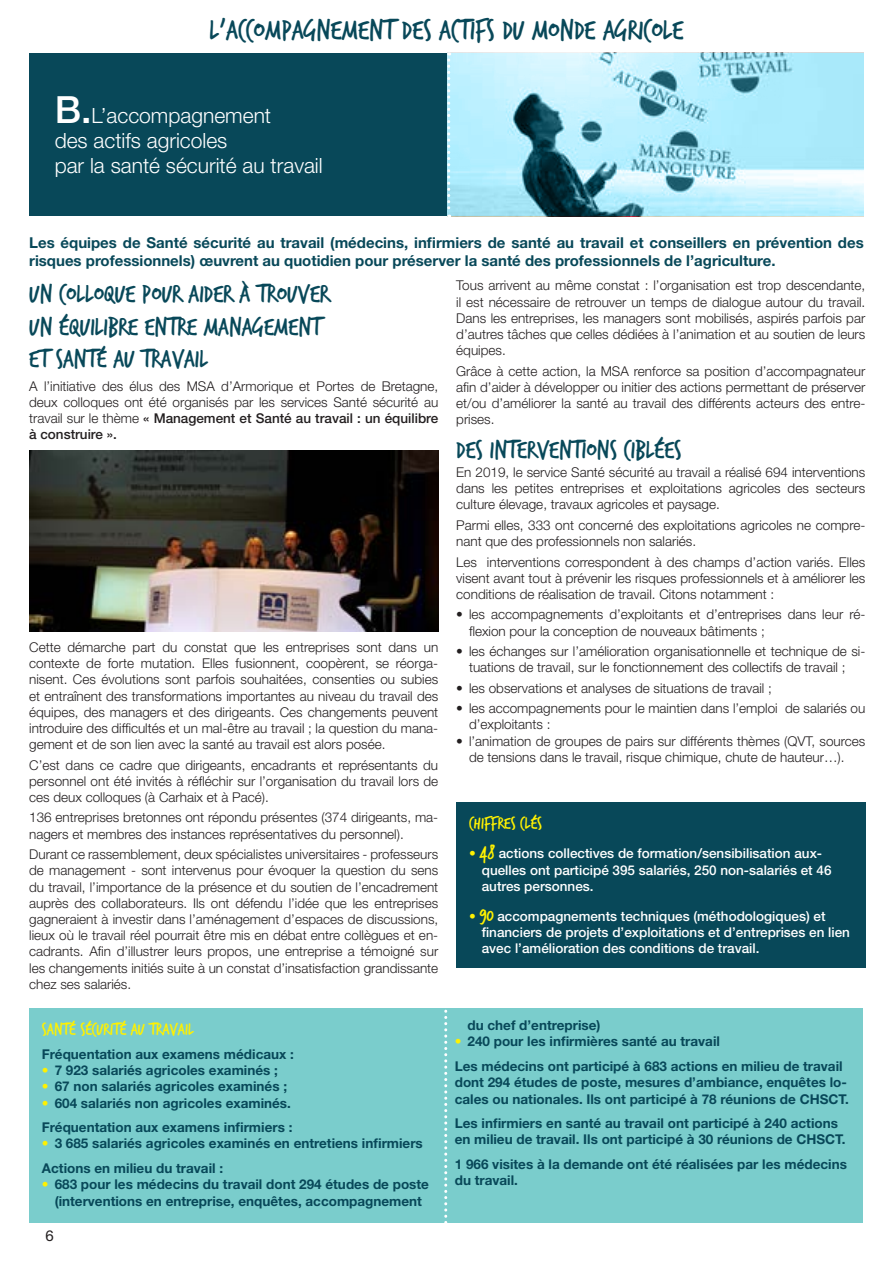
<style>
.page{position:relative;width:893px;height:1263px;background:#fff}
.page>*{position:absolute;margin:0;border:0;box-sizing:border-box;transform-origin:0 0}
.t1{font:30px "Trash Hand";color:#084859}
.t2{font:27px/32.4px "Trash Hand";color:#084859}
.t3{font:300 21px/25.2px "Helvetica Neue LT Std";color:#fff}
.t4{font:18px "Trash Hand";color:#fff101}
.t5{font:700 15px/18px "Helvetica Neue LT Std";color:#084859}
.t6{font:15px "Helvetica Neue LT Std";color:#231f20}
.t7{font:300 13.5px/16.2px "Helvetica Neue LT Std";color:#231f20;text-align:justify}
.t8{font:700 13.5px/16.2px "Helvetica Neue LT Std";color:#084859}
.t9{font:500 13.5px/16.2px "Helvetica Neue LT Std";color:#fff}
.s1{font-weight:500;font-size:37.5px}
.s2{font-weight:500}
.s3{color:#fff101}
.s4{font-weight:700;color:#fff101}
.s5{font-family:"Trash Hand";font-weight:400;font-size:21px;color:#fff101}
</style>
<div class="page">
<div style="left:29px;top:54px;width:835px;height:162px;background:#084859"></div>
<img style="left:450px;top:53px;width:414px;height:163px">
<img style="left:29px;top:450px;width:409px;height:181px">
<div style="left:456px;top:802px;width:409px;height:165px;background:#084859"></div>
<div style="left:29px;top:1008px;width:833px;height:214px;background:#7acdcc"></div>
<svg style="left:447px;top:53px;width:3px;height:164px"></svg>
<svg style="left:444px;top:1009px;width:3px;height:214px"></svg>
<h1 class="t1" style="left:210px;top:16px;width:475px">L’ACCOMPAGNEMENT DES ACTIFS DU MONDE AGRICOLE</h1>
<p class="t3" style="left:55px;top:102px;width:270px"><span class="s1">B.</span>L’accompagnement<br>des actifs agricoles<br>par la santé sécurité au travail</p>
<p class="t5" style="left:29px;top:233px;width:836px">Les équipes de Santé sécurité au travail (médecins, infirmiers de santé au travail et conseillers en prévention des risques professionnels) œuvrent au quotidien pour préserver la santé des professionnels de l’agriculture.</p>
<p class="t2" style="left:29px;top:279px;width:302px">UN COLLOQUE POUR AIDER À TROUVER<br>UN ÉQUILIBRE ENTRE MANAGEMENT<br>ET SANTÉ AU TRAVAIL</p>
<p class="t7" style="left:29px;top:377px;width:411px">A l’initiative des élus des MSA d’Armorique et Portes de Bretagne, deux colloques ont été organisés par les services Santé sécurité au travail sur le thème <span class="s2">« Management et Santé au travail : un équilibre à construire ».</span></p>
<p class="t7" style="left:29px;top:639px;width:411px">Cette démarche part du constat que les entreprises sont dans un contexte de forte mutation. Elles fusionnent, coopèrent, se réorga&shy;nisent. Ces évolutions sont parfois souhaitées, consenties ou subies et entraînent des transformations importantes au niveau du travail des équipes, des managers et des dirigeants. Ces changements peuvent introduire des difficultés et un mal-être au travail ; la question du mana&shy;gement et de son lien avec la santé au travail est alors posée.</p>
<p class="t7" style="left:29px;top:756px;width:411px">C’est dans ce cadre que dirigeants, encadrants et représentants du personnel ont été invités à réfléchir sur l’organisation du travail lors de ces deux colloques (à Carhaix et à Pacé).</p>
<p class="t7" style="left:29px;top:809px;width:411px">136 entreprises bretonnes ont répondu présentes (374 dirigeants, ma&shy;nagers et membres des instances représentatives du personnel).</p>
<p class="t7" style="left:29px;top:846px;width:411px">Durant ce rassemblement, deux spécialistes universitaires - professeurs de management - sont intervenus pour évoquer la question du sens du travail, l’importance de la présence et du soutien de l’encadrement auprès des collaborateurs. Ils ont défendu l’idée que les entreprises gagneraient à investir dans l’aménagement d’espaces de discussions, lieux où le travail réel pourrait être mis en débat entre collègues et en&shy;cadrants. Afin d’illustrer leurs propos, une entreprise a témoigné sur les changements initiés suite à un constat d’insatisfaction grandissante chez ses salariés.</p>
<p class="t4" style="left:42px;top:1020px;width:153px">SANTÉ SÉCURITÉ AU TRAVAIL</p>
<p class="t8" style="left:42px;top:1046px;width:253px">Fréquentation aux examens médicaux :</p>
<p class="t8" style="left:42px;top:1062px;width:237px"><span class="s3">•</span> 7 923 salariés agricoles examinés ;</p>
<p class="t8" style="left:42px;top:1078px;width:247px"><span class="s3">•</span> 67 non salariés agricoles examinés ;</p>
<p class="t8" style="left:42px;top:1094px;width:250px"><span class="s3">•</span> 604 salariés non agricoles examinés.</p>
<p class="t8" style="left:42px;top:1119px;width:252px">Fréquentation aux examens infirmiers :</p>
<p class="t8" style="left:42px;top:1135px;width:382px"><span class="s3">•</span> 3 685 salariés agricoles examinés en entretiens infirmiers</p>
<p class="t8" style="left:42px;top:1160px;width:183px">Actions en milieu du travail :</p>
<p class="t8" style="left:42px;top:1176px;width:389px;text-align:center"><span class="s3">•</span> 683 pour les médecins du travail dont 294 études de poste (interventions en entreprise, enquêtes, accompagnement</p>
<p class="t6" style="left:46px;top:1227px;width:10px">6</p>
<p class="t7" style="left:456px;top:277px;width:411px">Tous arrivent au même constat : l’organisation est trop descendante, il est nécessaire de retrouver un temps de dialogue autour du travail.<br>Dans les entreprises, les managers sont mobilisés, aspirés parfois par d’autres tâches que celles dédiées à l’animation et au soutien de leurs équipes.</p>
<p class="t7" style="left:456px;top:362px;width:411px">Grâce à cette action, la MSA renforce sa position d’accompagnateur afin d’aider à développer ou initier des actions permettant de préserver et/ou d’améliorer la santé au travail des différents acteurs des entre&shy;prises.</p>
<p class="t2" style="left:456px;top:434px;width:227px">DES INTERVENTIONS CIBLÉES</p>
<p class="t7" style="left:456px;top:464px;width:411px">En 2019, le service Santé sécurité au travail a réalisé 694 interventions dans les petites entreprises et exploitations agricoles des secteurs culture élevage, travaux agricoles et paysage.</p>
<p class="t7" style="left:456px;top:517px;width:411px">Parmi elles, 333 ont concerné des exploitations agricoles ne compre&shy;nant que des professionnels non salariés.</p>
<p class="t7" style="left:456px;top:553px;width:411px">Les interventions correspondent à des champs d’action variés. Elles visent avant tout à prévenir les risques professionnels et à améliorer les conditions de réalisation de travail. Citons notamment :</p>
<p class="t7" style="left:469px;top:606px;width:398px;text-indent:-13px">• les accompagnements d’exploitants et d’entreprises dans leur ré&shy;flexion pour la conception de nouveaux bâtiments ;</p>
<p class="t7" style="left:456px;top:643px;width:411px;text-align:center">• les échanges sur l’amélioration organisationnelle et technique de si&shy;tuations de travail, sur le fonctionnement des collectifs de travail ;</p>
<p class="t7" style="left:456px;top:679px;width:317px">• les observations et analyses de situations de travail ;</p>
<p class="t7" style="left:469px;top:700px;width:398px;text-indent:-13px">• les accompagnements pour le maintien dans l’emploi de salariés ou d’exploitants :</p>
<p class="t7" style="left:456px;top:732px;width:411px;text-align:center">• l’animation de groupes de pairs sur différents thèmes (QVT, sources de tensions dans le travail, risque chimique, chute de hauteur…).</p>
<p class="t4" style="left:469px;top:815px;width:75px">CHIFFRES CLÉS</p>
<p class="t9" style="left:482px;top:845px;width:351px;text-indent:-13px"><span class="s4">•</span> <span class="s5">48</span> actions collectives de formation/sensibilisation aux&shy;quelles ont participé 395 salariés, 250 non-salariés et 46 autres personnes.</p>
<p class="t9" style="left:482px;top:908px;width:370px;text-indent:-13px"><span class="s4">•</span> <span class="s5">90</span> accompagnements techniques (méthodologiques) et financiers de projets d’exploitations et d’entreprises en lien avec l’amélioration des conditions de travail.</p>
<p class="t8" style="left:467px;top:1017px;width:135px">du chef d’entreprise)</p>
<p class="t8" style="left:455px;top:1033px;width:267px"><span class="s3">•</span> 240 pour les infirmières santé au travail</p>
<p class="t8" style="left:455px;top:1058px;width:396px">Les médecins ont participé à 683 actions en milieu de travail dont 294 études de poste, mesures d’ambiance, enquêtes lo&shy;cales ou nationales. Ils ont participé à 78 réunions de CHSCT.</p>
<p class="t8" style="left:455px;top:1115px;width:392px">Les infirmiers en santé au travail ont participé à 240 actions en milieu de travail. Ils ont participé à 30 réunions de CHSCT.</p>
<p class="t8" style="left:455px;top:1156px;width:394px">1 966 visites à la demande ont été réalisées par les médecins du travail.</p>
</div>
